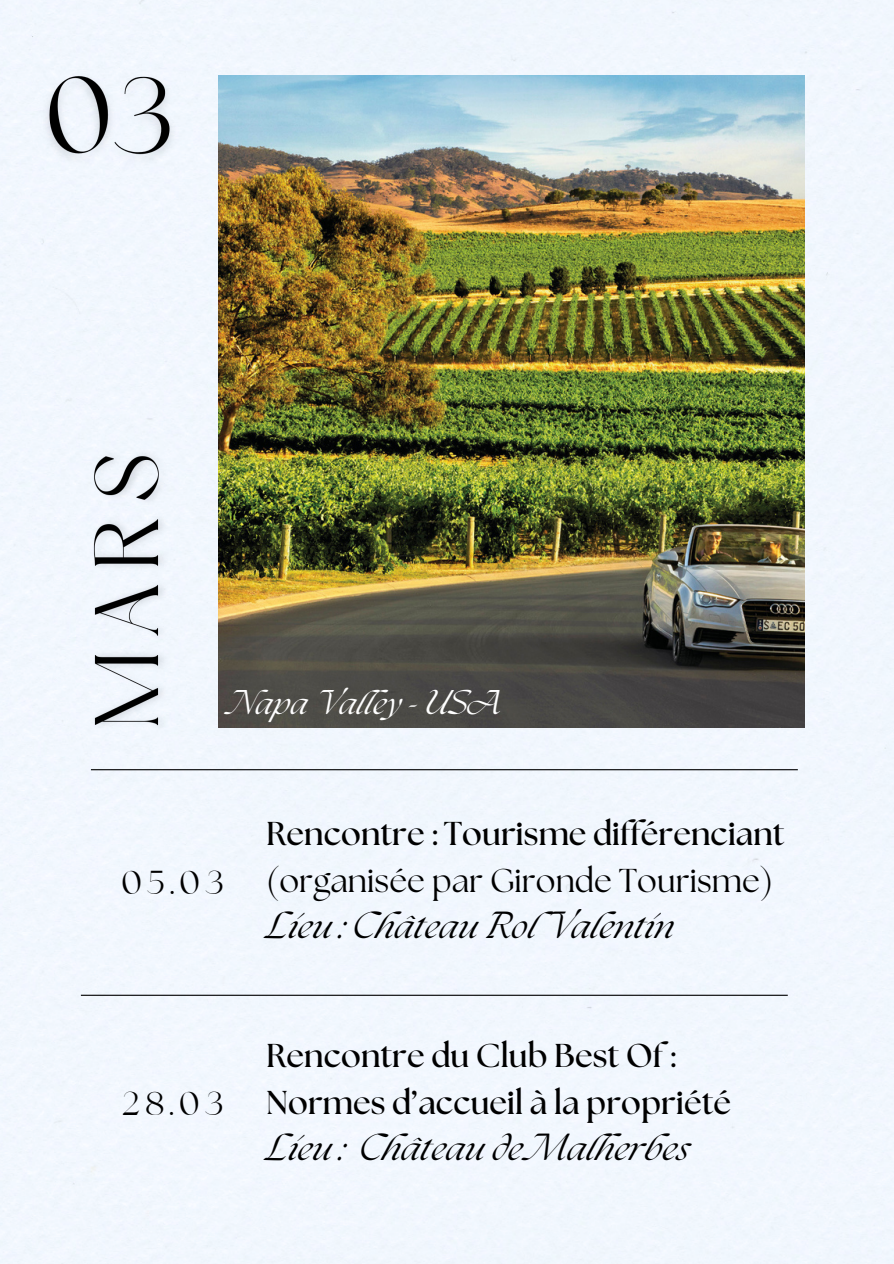
<style>
.page{position:relative;width:894px;height:1264px;background:#fff}
.page>*{position:absolute;margin:0;border:0;box-sizing:border-box;transform-origin:0 0}
.t1{font:700 33px "The Seasons";color:#000}
.t2{font:italic 33px "The Seasons";color:#000}
.t3{font:33px "The Seasons";color:#000}
.t4{font:33px "Dream Avenue";letter-spacing:.155em;color:#000}
.t5{font:italic 30px "The Seasons";color:#fff}
</style>
<div class="page">
<div style="left:0;top:0;width:893px;height:1263px;background:#f1f7fe"></div>
<img style="left:219px;top:76px;width:585px;height:651px">
<hr style="left:91px;top:769px;width:706px;height:1px;background:#000">
<img style="left:83px;top:440px;width:97px;height:297px">
<img style="left:33px;top:64px;width:153px;height:117px">
<hr style="left:81px;top:994px;width:706px;height:1px;background:#000">
<p class="t5" style="left:228px;top:690px;width:274px">Napa Valey - USA</p>
<h2 class="t4" style="left:122px;top:869px;width:103px">05.03</h2>
<p class="t4" style="left:122px;top:1090px;width:102px">28.03</p>
<p class="t1" style="left:266px;top:819px;width:520px">Rencontre : Tourisme différenciant</p>
<p class="t3" style="left:266px;top:865px;width:508px">(organisée par Gironde Tourisme)</p>
<p class="t2" style="left:266px;top:911px;width:409px">Lieu : Château RolValentin</p>
<h2 class="t1" style="left:266px;top:1040px;width:411px">Rencontre du Club Best Of :</h2>
<p class="t1" style="left:266px;top:1087px;width:466px">Normes d’accueil à la propriété</p>
<p class="t2" style="left:266px;top:1133px;width:424px">Lieu : Château de Malherbes</p>
</div>
